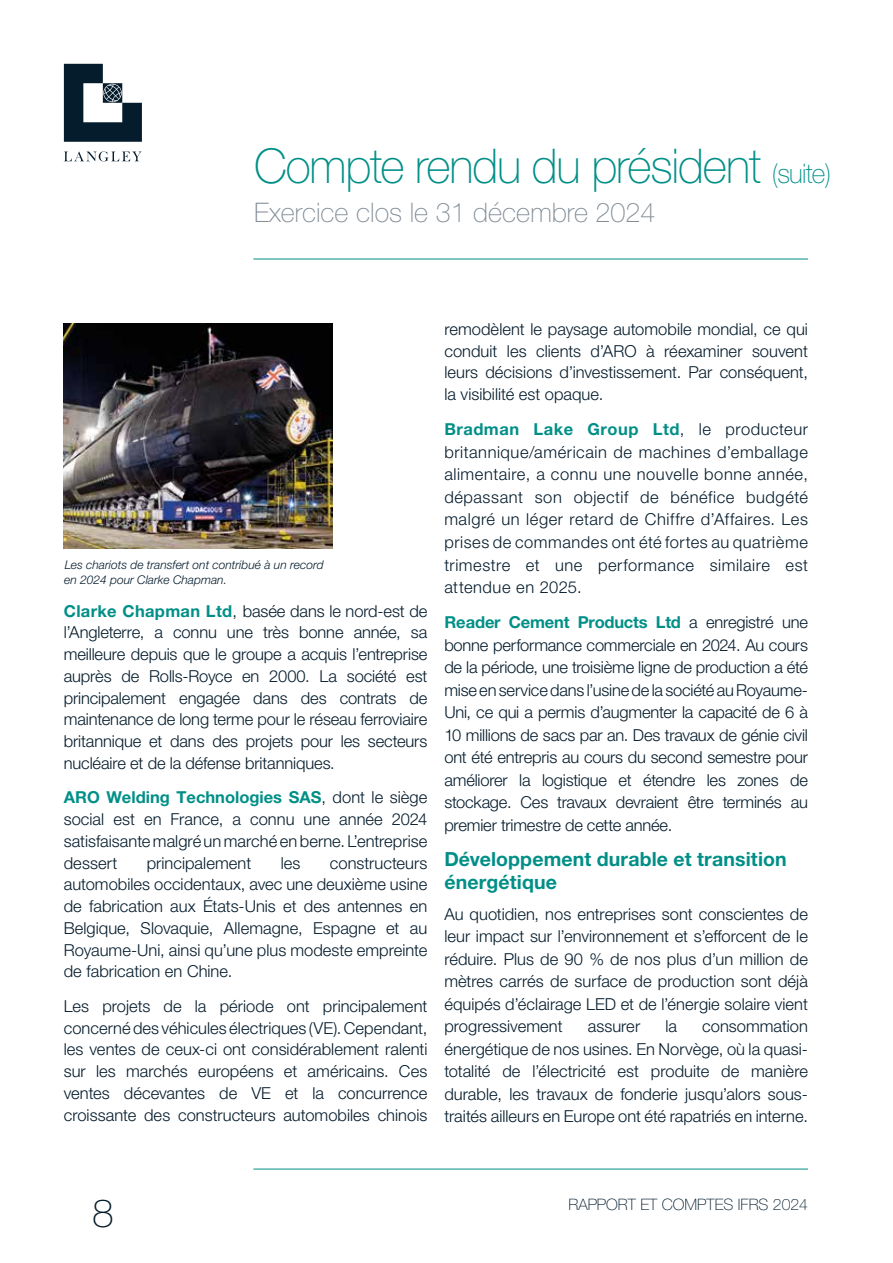
<style>
.page{position:relative;width:893px;height:1263px;background:#fff}
.page>*{position:absolute;margin:0;border:0;box-sizing:border-box;transform-origin:0 0}
.t1{font:100 48px "Helvetica Neue LTW1 G";letter-spacing:-.025em;color:#008f87}
.t2{font:100 39px "Helvetica Neue LTW1 G";color:#051c2c}
.t3{font:100 27px "Helvetica Neue LTW1 G";color:#828d96}
.t4{font:700 19.5px/22.5px "Helvetica Neue LTW1 G";letter-spacing:.005em;color:#008f87}
.t5{font:300 16.5px/21.8px "Helvetica Neue LTW1 G";color:#051c2c;text-align:justify}
.t6{font:100 15.75px "Helvetica Neue LTW1 G";color:#051c2c}
.t7{font:italic 300 12px/15px "Helvetica Neue LTW1 G";color:#051c2c}
.s1{font-size:27px}
.s2{font-weight:700;color:#008f87}
</style>
<div class="page">
<hr style="left:253px;top:1169px;width:555px;height:1px;background:#008f87">
<svg style="left:64px;top:151px;width:78px;height:10px"></svg>
<svg style="left:64px;top:64px;width:78px;height:78px"></svg>
<hr style="left:253px;top:259px;width:555px;height:1px;background:#008f87">
<img style="left:64px;top:323px;width:268px;height:226px">
<h1 class="t1" style="left:254px;top:138px;width:578px">Compte rendu du président <span class="s1">(suite)</span></h1>
<h3 class="t3" style="left:254px;top:196px;width:403px">Exercice clos le 31 décembre 2024</h3>
<p class="t7" style="left:64px;top:557px;width:261px">Les chariots de transfert ont contribué à un record en 2024 pour Clarke Chapman.</p>
<p class="t5" style="left:64px;top:600px;width:365px"><span class="s2">Clarke Chapman Ltd</span>, basée dans le nord-est de l’Angleterre, a connu une très bonne année, sa meilleure depuis que le groupe a acquis l’entreprise auprès de Rolls-Royce en 2000. La société est principalement engagée dans des contrats de maintenance de long terme pour le réseau ferroviaire britannique et dans des projets pour les secteurs nucléaire et de la défense britanniques.</p>
<p class="t5" style="left:64px;top:787px;width:365px"><span class="s2">ARO Welding Technologies SAS</span>, dont le siège social est en France, a connu une année 2024 satisfaisante malgré un marché en berne. L’entreprise dessert</p>
<p class="t5" style="left:147px;top:852px;width:106px">principalement</p>
<p class="t5" style="left:281px;top:852px;width:21px">les</p>
<p class="t5" style="left:64px;top:852px;width:365px;text-indent:266px">constructeurs automobiles occidentaux, avec une deuxième usine de fabrication aux États-Unis et des antennes en Belgique, Slovaquie, Allemagne, Espagne et au Royaume-Uni, ainsi qu’une plus modeste empreinte de fabrication en Chine.</p>
<p class="t5" style="left:64px;top:995px;width:365px">Les projets de la période ont principalement concerné des véhicules électriques (VE). Cependant, les ventes de ceux-ci ont considérablement ralenti sur les marchés européens et américains. Ces ventes décevantes de VE et la concurrence croissante des constructeurs automobiles chinois</p>
<p class="t5" style="left:444px;top:318px;width:365px">remodèlent le paysage automobile mondial, ce qui conduit les clients d’ARO à réexaminer souvent leurs décisions d’investissement. Par conséquent, la visibilité est opaque.</p>
<p class="t5" style="left:444px;top:418px;width:365px;line-height:22.5px"><span class="s2">Bradman Lake Group Ltd</span>, le producteur britannique/américain de machines d’emballage alimentaire, a connu une nouvelle bonne année, dépassant son objectif de bénéfice budgété malgré un léger retard de Chiffre d’Affaires. Les prises de commandes ont été fortes au quatrième trimestre et une performance similaire est attendue en 2025.</p>
<p class="t5" style="left:444px;top:611px;width:365px;line-height:22.5px"><span class="s2">Reader Cement Products Ltd</span> a enregistré une bonne performance commerciale en 2024. Au cours de la période, une troisième ligne de production a été mise en service dans l’usine de la société au Royaume-Uni, ce qui a permis d’augmenter la capacité de 6 à 10 millions de sacs par an. Des travaux de génie civil ont été entrepris au cours du second semestre pour améliorer la logistique et étendre les zones de stockage. Ces travaux devraient être terminés au premier trimestre de cette année.</p>
<p class="t4" style="left:444px;top:848px;width:344px">Développement durable et transition énergétique</p>
<p class="t5" style="left:444px;top:902px;width:365px;line-height:22.5px">Au quotidien, nos entreprises sont conscientes de leur impact sur l’environnement et s’efforcent de le réduire. Plus de 90 % de nos plus d’un million de mètres carrés de surface de production sont déjà équipés d’éclairage LED et de l’énergie solaire vient progressivement</p>
<p class="t5" style="left:444px;top:1015px;width:365px;line-height:22.4px;text-indent:258px">consommation énergétique de nos usines. En Norvège, où la quasi&shy;totalité de l’électricité est produite de manière durable, les travaux de fonderie jusqu’alors sous&shy;traités ailleurs en Europe ont été rapatriés en interne.</p>
<p class="t5" style="left:588px;top:1015px;width:54px">assurer</p>
<p class="t5" style="left:665px;top:1015px;width:13px">la</p>
<h2 class="t2" style="left:92px;top:1190px;width:23px">8</h2>
<p class="t6" style="left:568px;top:1195px;width:241px">RAPPORT ET COMPTES IFRS 2024</p>
</div>
